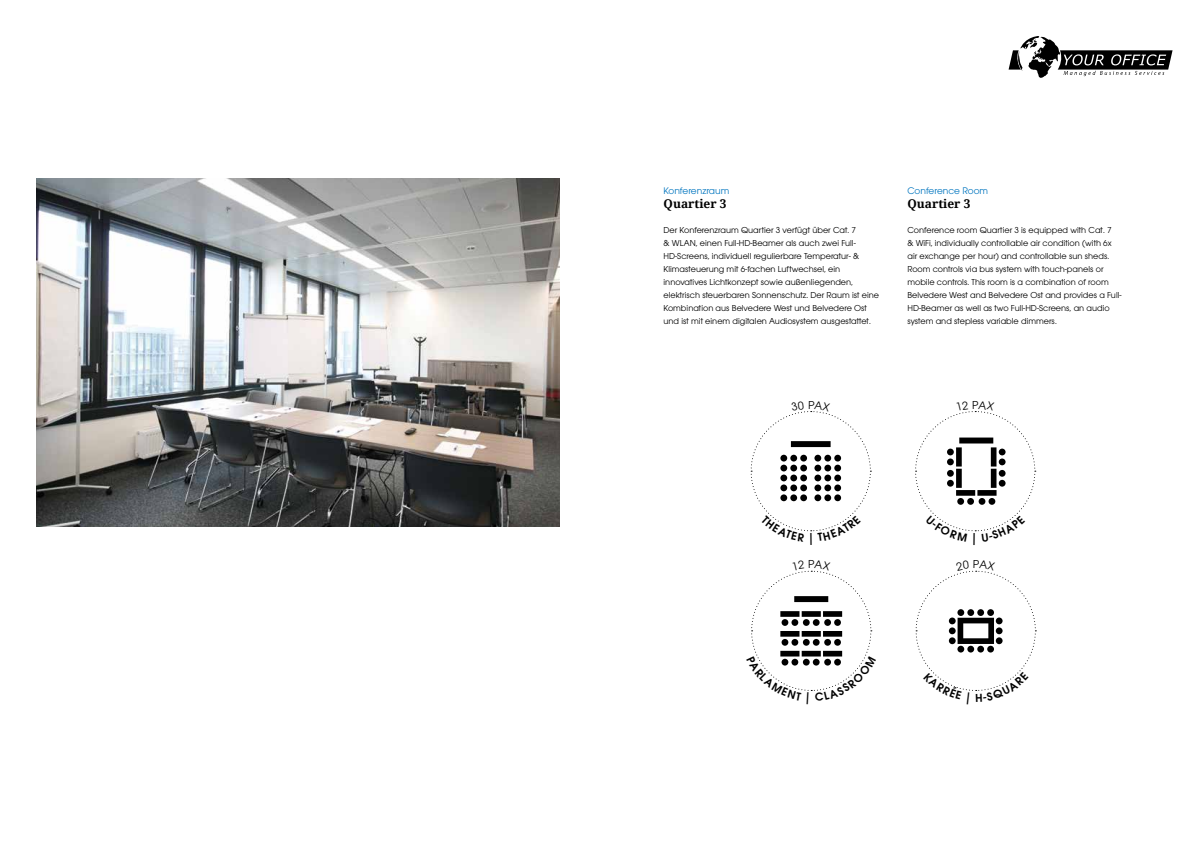
<style>
.page{position:relative;width:1191px;height:842px;background:#fff}
.page>*{position:absolute;margin:0;border:0;box-sizing:border-box;transform-origin:0 0}
.t1{font:700 12px "Droid Serif";color:#000}
.t2{font:10px "Avant Gard EF";color:#0075bf}
.t3{font:9px/13px "Avant Gard EF";color:#000}
</style>
<div class="page">
<img style="left:36px;top:179px;width:523px;height:347px">
<svg style="left:1008px;top:36px;width:164px;height:42px"></svg>
<svg style="left:915px;top:411px;width:120px;height:121px"></svg>
<svg style="left:751px;top:570px;width:122px;height:121px"></svg>
<svg style="left:915px;top:570px;width:121px;height:121px"></svg>
<svg style="left:750px;top:411px;width:121px;height:121px"></svg>
<p class="t2" style="left:663px;top:185px;width:67px">Konferenzraum</p>
<h1 class="t1" style="left:663px;top:196px;width:64px">Quartier 3</h1>
<p class="t2" style="left:907px;top:185px;width:82px">Conference Room</p>
<h1 class="t1" style="left:907px;top:196px;width:64px">Quartier 3</h1>
<p class="t3" style="left:663px;top:223px;width:217px">Der Konferenzraum Quartier 3 verfügt über Cat. 7<br>&amp; WLAN, einen Full-HD-Beamer als auch zwei Full-HD-Screens, individuell regulierbare Temperatur- &amp; Klimasteuerung mit 6-fachen Luftwechsel, ein innovatives Lichtkonzept sowie außenliegenden, elektrisch steuerbaren Sonnenschutz. Der Raum ist eine Kombination aus Belvedere West und Belvedere Ost und ist mit einem digitalen Audiosystem ausgestattet.</p>
<p class="t3" style="left:907px;top:223px;width:216px">Conference room Quartier 3 is equipped with Cat. 7<br>&amp; WiFi, individually controllable air condition (with 6x air exchange per hour) and controllable sun sheds.<br>Room controls via bus system with touch-panels or mobile controls. This room is a combination of room Belvedere West and Belvedere Ost and provides a Full-HD-Beamer as well as two Full-HD-Screens, an audio system and stepless variable dimmers.</p>
</div>
